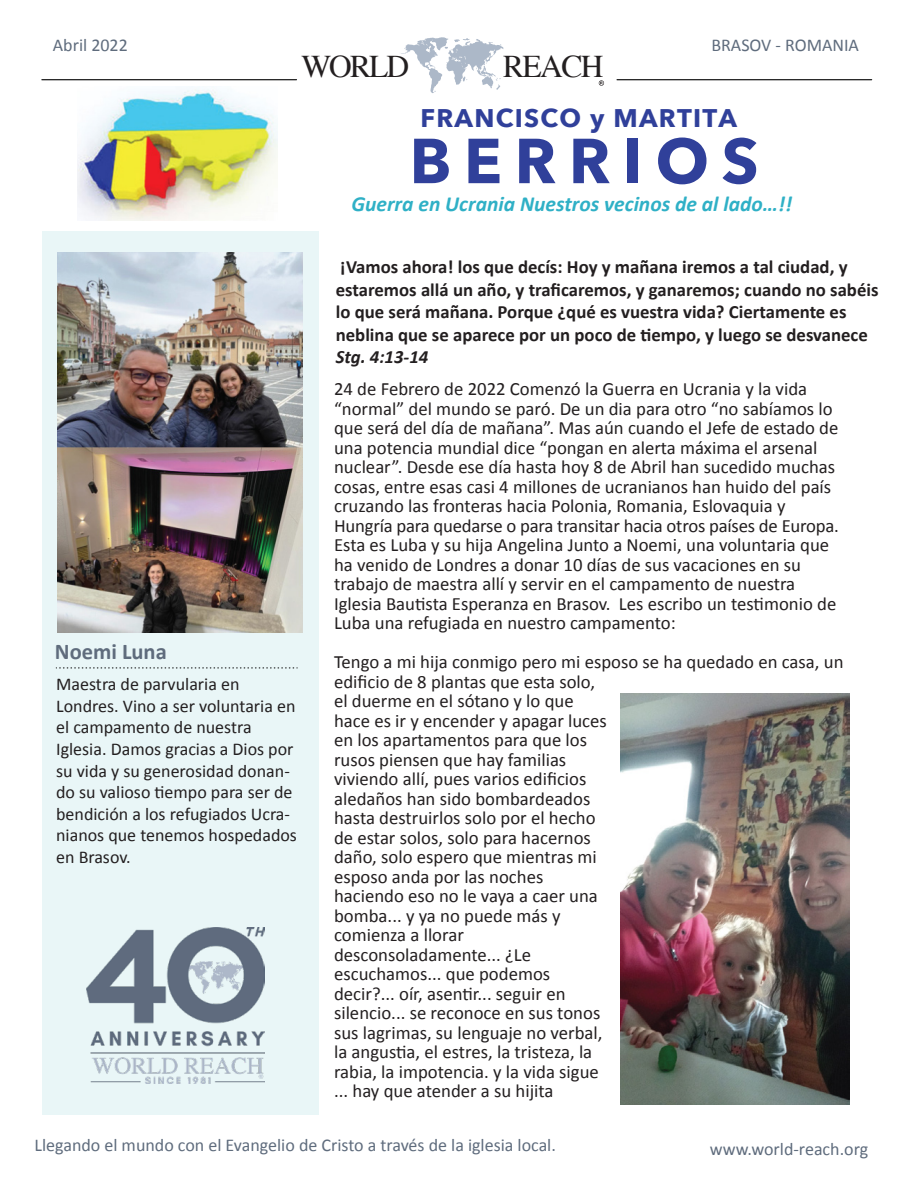
<style>
.page{position:relative;width:918px;height:1188px;background:#fff}
.page>*{position:absolute;margin:0;border:0;box-sizing:border-box;transform-origin:0 0}
.t1{font:700 62.85px "Avenir Next";letter-spacing:.2em;color:#30409a}
.t2{font:31.5px "Times";letter-spacing:-.05em;color:#231f20}
.t3{font:700 25.5px "Avenir Next";letter-spacing:.05em;color:#30409a}
.t4{font:700 22.5px "Calibri";color:#5f6c7d}
.t5{font:italic 700 21.6px "Calibri";color:#2fb0c6}
.t6{font:18.75px/19.5px "Calibri";color:#231f20}
.t7{font:700 18.75px/22.5px "Calibri";color:#231f20}
.t8{font:italic 700 18.75px "Calibri";color:#231f20}
.t9{font:18px/21.6px "Calibri";color:#231f20}
.t10{font:18px "Calibri";color:#5f6c7d}
</style>
<div class="page">
<div style="left:42px;top:231px;width:277px;height:883px;background:#e9f6f7"></div>
<svg style="left:401px;top:37px;width:103px;height:56px"></svg>
<svg style="left:599px;top:80px;width:5px;height:6px"></svg>
<svg style="left:56px;top:668px;width:242px;height:1px"></svg>
<hr style="left:42px;top:79px;width:255px;height:1px;background:#000">
<hr style="left:617px;top:79px;width:255px;height:1px;background:#000">
<img style="left:78px;top:86px;width:199px;height:134px">
<img style="left:58px;top:253px;width:245px;height:380px">
<img style="left:620px;top:694px;width:230px;height:410px">
<img style="left:86px;top:928px;width:178px;height:155px">
<p class="t10" style="left:53px;top:33px;width:76px">Abril 2022</p>
<p class="t10" style="left:711px;top:33px;width:149px">BRASOV - ROMANIA</p>
<h2 class="t2" style="left:302px;top:37px;width:109px">WORLD</h2>
<h2 class="t2" style="left:503px;top:37px;width:102px">REACH</h2>
<h3 class="t3" style="left:421px;top:96px;width:318px">FRANCISCO y MARTITA</h3>
<h1 class="t1" style="left:410px;top:107px;width:351px">BERRIOS</h1>
<p class="t5" style="left:351px;top:191px;width:442px">Guerra en Ucrania Nuestros vecinos de al lado…!!</p>
<p class="t4" style="left:55px;top:636px;width:113px">Noemi Luna</p>
<p class="t9" style="left:56px;top:673px;width:242px">Maestra de parvularia en<br>Londres. Vino a ser voluntaria en el campamento de nuestra<br>Iglesia. Damos gracias a Dios por su vida y su generosidad donan&shy;do su valioso tiempo para ser de bendición a los refugiados Ucra&shy;nianos que tenemos hospedados en Brasov.</p>
<p class="t7" style="left:336px;top:255px;width:544px">¡Vamos ahora! los que decís: Hoy y mañana iremos a tal ciudad, y estaremos allá un año, y traficaremos, y ganaremos; cuando no sabéis lo que será mañana. Porque ¿qué es vuestra vida? Ciertamente es neblina que se aparece por un poco de tiempo, y luego se desvanece</p>
<p class="t8" style="left:336px;top:345px;width:94px">Stg. 4:13-14</p>
<p class="t6" style="left:334px;top:378px;width:506px">24 de Febrero de 2022 Comenzó la Guerra en Ucrania y la vida “normal” del mundo se paró. De un dia para otro “no sabíamos lo que será del día de mañana”. Mas aún cuando el Jefe de estado de una potencia mundial dice “pongan en alerta máxima el arsenal nuclear”. Desde ese día hasta hoy 8 de Abril han sucedido muchas cosas, entre esas casi 4 millones de ucranianos han huido del país cruzando las fronteras hacia Polonia, Romania, Eslovaquia y Hungría para quedarse o para transitar hacia otros países de Europa.<br>Esta es Luba y su hija Angelina Junto a Noemi, una voluntaria que ha venido de Londres a donar 10 días de sus vacaciones en su trabajo de maestra allí y servir en el campamento de nuestra Iglesia Bautista Esperanza en Brasov. Les escribo un testimonio de Luba una refugiada en nuestro campamento:</p>
<p class="t6" style="left:334px;top:651px;width:511px">Tengo a mi hija conmigo pero mi esposo se ha quedado en casa, un edificio de 8 plantas que esta solo,<br>el duerme en el sótano y lo que<br>hace es ir y encender y apagar luces<br>en los apartamentos para que los<br>rusos piensen que hay familias<br>viviendo allí, pues varios edificios<br>aledaños han sido bombardeados<br>hasta destruirlos solo por el hecho<br>de estar solos, solo para hacernos<br>daño, solo espero que mientras mi<br>esposo anda por las noches<br>haciendo eso no le vaya a caer una<br>bomba... y ya no puede más y<br>comienza a llorar<br>desconsoladamente... ¿Le<br>escuchamos... que podemos<br>decir?... oír, asentir... seguir en<br>silencio... se reconoce en sus tonos<br>sus lagrimas, su lenguaje no verbal,<br>la angustia, el estres, la tristeza, la<br>rabia, la impotencia. y la vida sigue<br>... hay que atender a su hijita</p>
<p class="t10" style="left:35px;top:1134px;width:523px">Llegando el mundo con el Evangelio de Cristo a través de la iglesia local.</p>
<p class="t10" style="left:710px;top:1138px;width:160px">www.world-reach.org</p>
</div>
